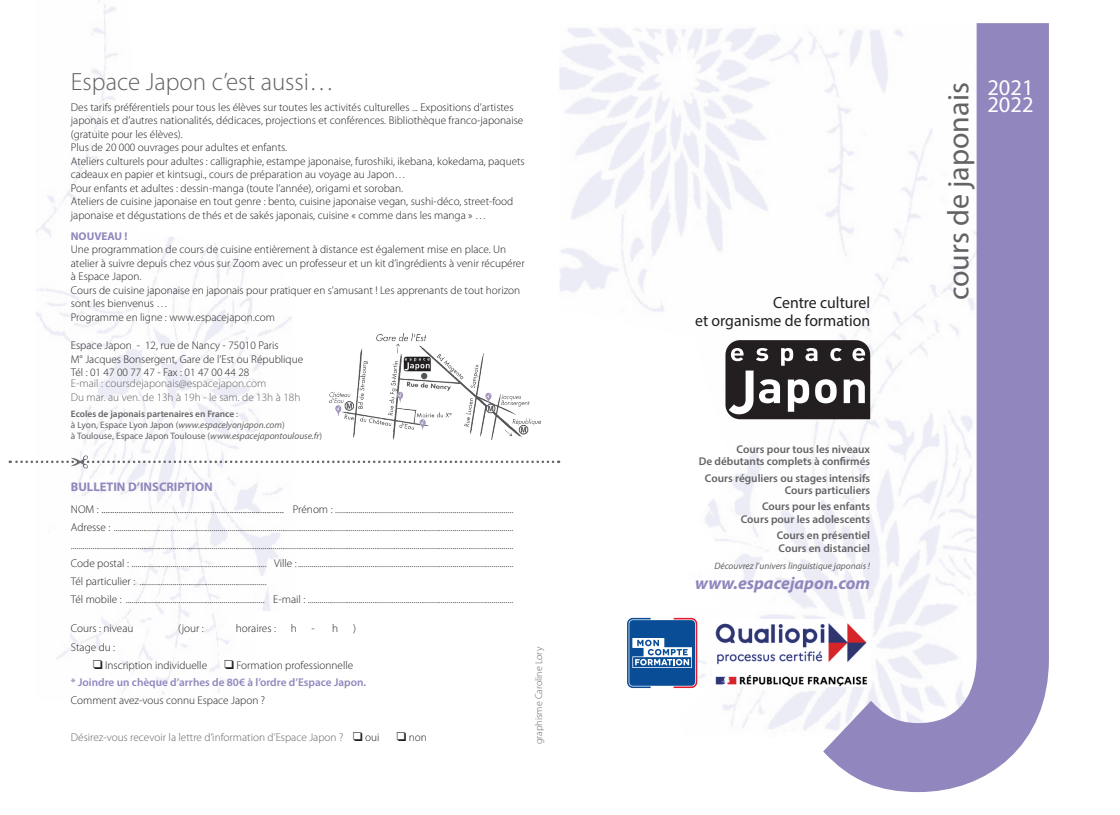
<style>
.page{position:relative;width:1120px;height:815px;background:#fff}
.page>*{position:absolute;margin:0;border:0;box-sizing:border-box;transform-origin:0 0}
.t1{font:30px "Myriad Pro";color:#636366}
.t2{font:300 25px "Myriad Pro";color:#636366}
.t3{font:22.5px/17.5px "Myriad Pro";color:#fff}
.t4{font:italic 700 17.5px "Myriad Pro";color:#9186bd}
.t5{font:16.25px/17.5px "Myriad Pro";color:#231f20;text-align:right}
.t6{font:700 12.5px "Myriad Pro";color:#9186bd}
.t7{font:300 11.25px/13.5px "Myriad Pro";color:#231f20}
.t8{font:600 11.25px/12.5px "Myriad Pro";color:#636366;text-align:right}
.t9{font:300 11.25px/13.1px "Myriad Pro";color:#636366}
.t10{font:600 11.25px/16.2px "Myriad Pro";color:#9186bd}
.t11{font:700 11.25px "Myriad Pro";color:#9186bd}
.t12{font:300 10px "Myriad Pro";color:#636366}
.t13{font:9.38px/11.2px "Myriad Pro";color:#636366}
.t14{font:italic 9.38px "Myriad Pro";color:#636366}
.s1{font-weight:600}
.s2{font-style:italic}
.s3{font-size:12.5px}
.s4{font-family:"Arial Unicode MS";font-weight:400;font-size:12.5px}
.s5{font-family:"Arial Unicode MS";font-weight:400;font-size:12.5px;color:#231f20}
.s6{font-weight:300;color:#231f20}
.s7{color:#231f20}
</style>
<div class="page">
<img style="left:559px;top:28px;width:264px;height:703px">
<img style="left:36px;top:0;width:256px;height:695px">
<svg style="left:627px;top:618px;width:70px;height:70px"></svg>
<img style="left:712px;top:619px;width:111px;height:68px">
<svg style="left:823px;top:23px;width:226px;height:769px"></svg>
<svg style="left:725px;top:340px;width:145px;height:79px"></svg>
<img style="left:329px;top:334px;width:211px;height:106px">
<svg style="left:10px;top:455px;width:549px;height:14px"></svg>
<h2 class="t2" style="left:71px;top:68px;width:265px">Espace Japon c’est aussi…</h2>
<p class="t7" style="left:71px;top:100px;width:455px">Des tarifs préférentiels pour tous les élèves sur toutes les activités culturelles ... Expositions d’artistes japonais et d’autres nationalités, dédicaces, projections et conférences. Bibliothèque franco-japonaise (gratuite pour les élèves).<br>Plus de 20 000 ouvrages pour adultes et enfants.<br>Ateliers culturels pour adultes : calligraphie, estampe japonaise, furoshiki, ikebana, kokedama, paquets cadeaux en papier et kintsugi., cours de préparation au voyage au Japon…<br>Pour enfants et adultes : dessin-manga (toute l’année), origami et soroban.<br>Ateliers de cuisine japonaise en tout genre : bento, cuisine japonaise vegan, sushi-déco, street-food japonaise et dégustations de thés et de sakés japonais, cuisine « comme dans les manga » …</p>
<p class="t11" style="left:71px;top:228px;width:58px">NOUVEAU !</p>
<p class="t7" style="left:71px;top:243px;width:455px">Une programmation de cours de cuisine entièrement à distance est également mise en place. Un atelier à suivre depuis chez vous sur Zoom avec un professeur et un kit d’ingrédients à venir récupérer à Espace Japon.<br>Cours de cuisine japonaise en japonais pour pratiquer en s’amusant ! Les apprenants de tout horizon sont les bienvenus …<br>Programme en ligne : www.espacejapon.com</p>
<p class="t7" style="left:71px;top:339px;width:234px">Espace Japon - 12, rue de Nancy - 75010 Paris<br>M° Jacques Bonsergent, Gare de l’Est ou République<br>Tél : 01 47 00 77 47 - Fax : 01 47 00 44 28</p>
<p class="t9" style="left:71px;top:377px;width:231px">E-mail : coursdejaponais@espacejapon.com<br>Du mar. au ven. de 13h à 19h - le sam. de 13h à 18h</p>
<p class="t13" style="left:71px;top:408px;width:253px"><span class="s1">Ecoles de japonais partenaires en France</span> :<br>à Lyon, Espace Lyon Japon (<span class="s2">www.espacelyonjapon.com</span>)<br>à Toulouse, Espace Japon Toulouse (<span class="s2">www.espacejapontoulouse.fr</span>)</p>
<p class="t6" style="left:71px;top:478px;width:143px">BULLETIN D’INSCRIPTION</p>
<p class="t7" style="left:71px;top:500px;width:444px;line-height:18.1px">NOM : <span class="s3">....................................................................................</span> Prénom : ...........................................................................................<br>Adresse : ............................................................................................................................................................................................................ ..................................................................................................................................................................................................................................<br>Code postal : ..................................................................... Ville :..............................................................................................................<br>Tél particulier : .................................................................<br>Tél mobile : ....................................................................... E-mail : .........................................................................................................</p>
<p class="t7" style="left:71px;top:622px;width:64px">Cours : niveau</p>
<p class="t7" style="left:178px;top:622px;width:27px">(jour :</p>
<p class="t7" style="left:236px;top:622px;width:42px">horaires :</p>
<p class="t7" style="left:291px;top:622px;width:8px">h</p>
<p class="t7" style="left:312px;top:622px;width:28px">- h</p>
<p class="t7" style="left:353px;top:622px;width:4px">)</p>
<p class="t7" style="left:71px;top:640px;width:46px">Stage du :</p>
<p class="t7" style="left:93px;top:659px;width:116px"><span class="s4">❑</span> Inscription individuelle</p>
<p class="t10" style="left:71px;top:657px;width:297px;text-indent:153px"><span class="s5">❑</span> <span class="s6">Formation professionnelle<br></span>* Joindre un chèque d’arrhes de 80€ à l’ordre d’Espace Japon.</p>
<p class="t7" style="left:71px;top:694px;width:196px">Comment avez-vous connu Espace Japon ?</p>
<p class="t9" style="left:71px;top:731px;width:310px">Désirez-vous recevoir la lettre d’information d’Espace Japon ? <span class="s5">❑</span> <span class="s7">oui</span></p>
<p class="t7" style="left:397px;top:730px;width:31px"><span class="s4">❑</span> non</p>
<p class="t12" style="left:533px;top:744px;width:99px;rotate:-90deg">graphisme Caroline Lory</p>
<h3 class="t5" style="left:695px;top:294px;width:176px">Centre culturel<br>et organisme de formation</h3>
<p class="t8" style="left:699px;top:443px;width:173px">Cours pour tous les niveaux<br>De débutants complets à confirmés</p>
<p class="t8" style="left:705px;top:471px;width:167px">Cours réguliers ou stages intensifs<br>Cours particuliers</p>
<p class="t8" style="left:741px;top:500px;width:131px">Cours pour les enfants<br>Cours pour les adolescents</p>
<p class="t8" style="left:777px;top:529px;width:95px;text-align:left">Cours en présentiel<br>Cours en distanciel</p>
<p class="t14" style="left:714px;top:560px;width:157px">Découvrez l’univers linguistique japonais !</p>
<h3 class="t4" style="left:695px;top:572px;width:176px">www.espacejapon.com</h3>
<h1 class="t1" style="left:940px;top:300px;width:219px;rotate:-90deg">cours de japonais</h1>
<h3 class="t3" style="left:987px;top:78px;width:48px">2021<br>2022</h3>
</div>
